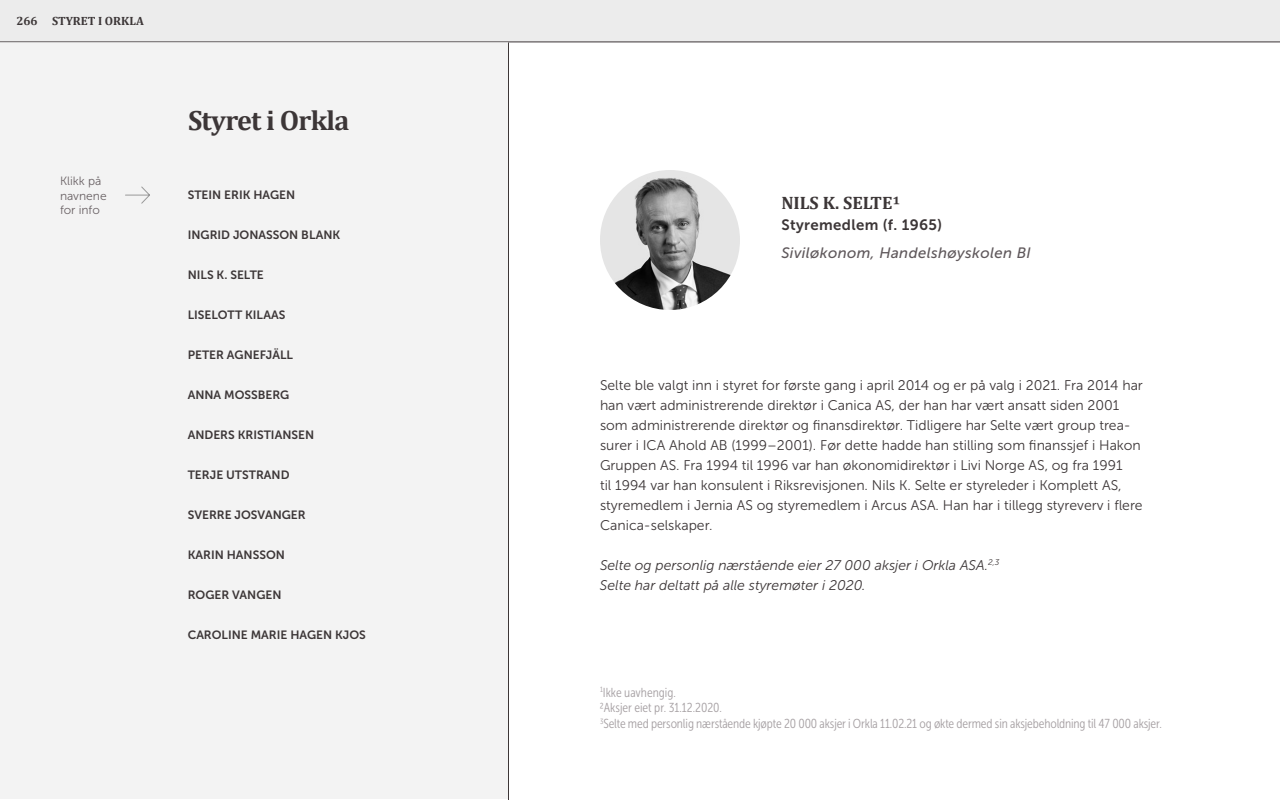
<style>
.page{position:relative;width:1280px;height:800px;background:#fff}
.page>*{position:absolute;margin:0;border:0;box-sizing:border-box;transform-origin:0 0}
.t1{font:700 28px "Cambria";letter-spacing:-.025em;color:#3c3637}
.t2{font:700 18px "Cambria";color:#3c3637}
.t3{font:italic 15px "Museo Sans 500";letter-spacing:.025em;color:#5f585b}
.t4{font:15px "Museo Sans 700";letter-spacing:.025em;color:#3c3637}
.t5{font:14px/20px "Museo Sans 300";color:#3c3637}
.t6{font:italic 14px/20px "Museo Sans 300";color:#3c3637}
.t7{font:13px/15.6px "Museo Sans Cond 300";letter-spacing:-.01em;color:#a6a0a3}
.t8{font:12px "Museo Sans 700";color:#3c3637}
.t9{font:12px/14.4px "Museo Sans 300";color:#6a6265}
.t10{font:700 12px "Cambria";color:#3c3637}
</style>
<div class="page">
<div style="left:0;top:0;width:1280px;height:42px;background:#ececec"></div>
<div style="left:0;top:42px;width:509px;height:757px;background:#f3f3f3"></div>
<svg style="left:125px;top:186px;width:25px;height:18px"></svg>
<img style="left:600px;top:170px;width:140px;height:140px;border-radius:70px">
<hr style="left:508px;top:42px;width:1px;height:758px;background:#3c3637">
<p class="t10" style="left:16px;top:12px;width:129px">266 STYRET I ORKLA</p>
<p class="t9" style="left:60px;top:174px;width:48px">Klikk på navnene for info</p>
<h1 class="t1" style="left:188px;top:100px;width:163px">Styret i Orkla</h1>
<p class="t8" style="left:188px;top:188px;width:109px">STEIN ERIK HAGEN</p>
<p class="t8" style="left:188px;top:228px;width:154px">INGRID JONASSON BLANK</p>
<p class="t8" style="left:188px;top:268px;width:78px">NILS K. SELTE</p>
<p class="t8" style="left:188px;top:308px;width:99px">LISELOTT KILAAS</p>
<p class="t8" style="left:188px;top:348px;width:107px">PETER AGNEFJÄLL</p>
<p class="t8" style="left:188px;top:388px;width:103px">ANNA MOSSBERG</p>
<p class="t8" style="left:188px;top:428px;width:128px">ANDERS KRISTIANSEN</p>
<p class="t8" style="left:188px;top:468px;width:103px">TERJE UTSTRAND</p>
<p class="t8" style="left:188px;top:508px;width:119px">SVERRE JOSVANGER</p>
<p class="t8" style="left:188px;top:548px;width:99px">KARIN HANSSON</p>
<p class="t8" style="left:188px;top:588px;width:95px">ROGER VANGEN</p>
<p class="t8" style="left:188px;top:628px;width:180px">CAROLINE MARIE HAGEN KJOS</p>
<p class="t2" style="left:781px;top:190px;width:121px">NILS K. SELTE1</p>
<p class="t4" style="left:781px;top:216px;width:162px">Styremedlem (f. 1965)</p>
<p class="t3" style="left:781px;top:245px;width:251px">Siviløkonom, Handelshøyskolen BI</p>
<p class="t5" style="left:600px;top:375px;width:544px">Selte ble valgt inn i styret for første gang i april 2014 og er på valg i 2021. Fra 2014 har han vært administrerende direktør i Canica AS, der han har vært ansatt siden 2001 som administrerende direktør og finansdirektør. Tidligere har Selte vært group trea&shy;surer i ICA Ahold AB (1999–2001). Før dette hadde han stilling som finanssjef i Hakon Gruppen AS. Fra 1994 til 1996 var han økonomidirektør i Livi Norge AS, og fra 1991<br>til 1994 var han konsulent i Riksrevisjonen. Nils K. Selte er styreleder i Komplett AS, styremedlem i Jernia AS og styremedlem i Arcus ASA. Han har i tillegg styreverv i flere Canica-selskaper.</p>
<p class="t6" style="left:600px;top:555px;width:399px">Selte og personlig nærstående eier 27 000 aksjer i Orkla ASA.<sup>2,3<br></sup>Selte har deltatt på alle styremøter i 2020.</p>
<p class="t7" style="left:600px;top:685px;width:563px"><sup>1</sup>Ikke uavhengig.<br>2Aksjer eiet pr. 31.12.2020.<br><sup>3</sup>Selte med personlig nærstående kjøpte 20 000 aksjer i Orkla 11.02.21 og økte dermed sin aksjebeholdning til 47 000 aksjer.</p>
</div>
